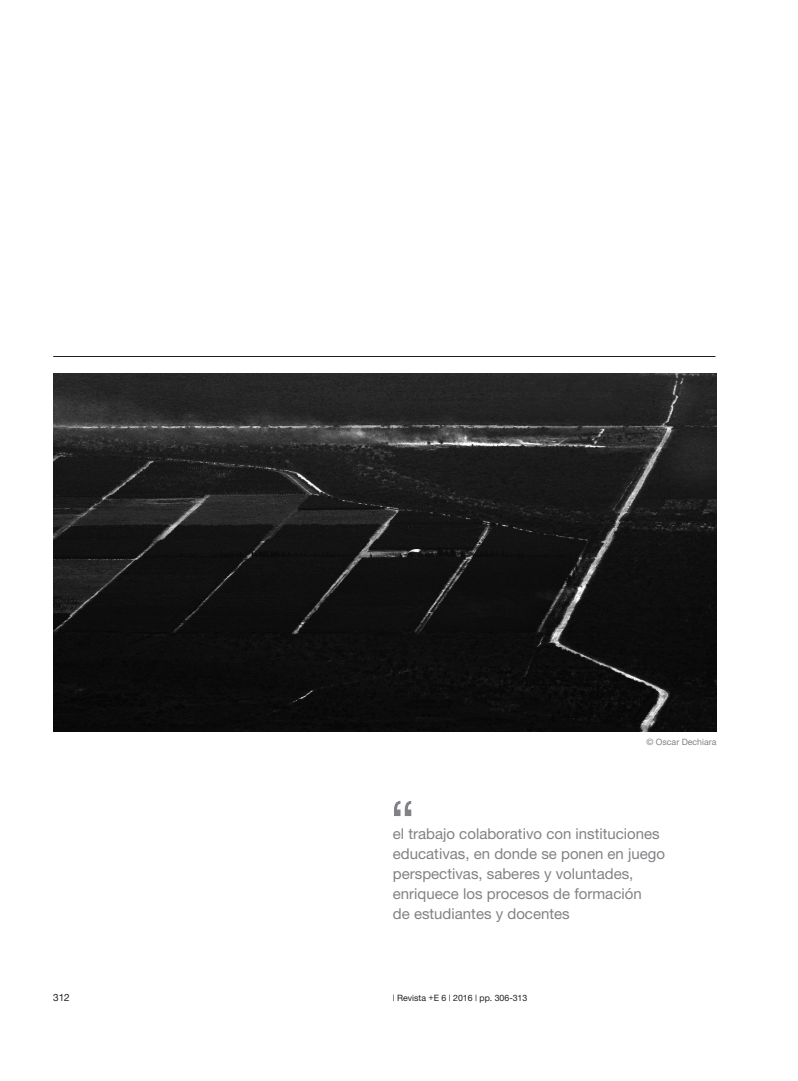
<style>
.page{position:relative;width:798px;height:1081px;background:#fff}
.page>*{position:absolute;margin:0;border:0;box-sizing:border-box;transform-origin:0 0}
.t1{font:58.75px "Helvetica Neue";color:#808285}
.t2{font:15px/20px "Helvetica Neue";color:#808285}
.t3{font:10px "Helvetica Neue";color:#231f20}
.t4{font:8.75px "Helvetica Neue";color:#231f20}
.Notas__E{font:8.75px "Helvetica Neue";color:#808285}
</style>
<div class="page">
<hr style="left:53px;top:356px;width:662px;height:1px;background:#231f20">
<img style="left:53px;top:373px;width:663px;height:358px">
<p class="t1" style="left:390px;top:787px;width:27px">“</p>
<p class="Notas__E" style="left:646px;top:736px;width:71px">© Oscar Dechiara</p>
<p class="t2" style="left:392px;top:823px;width:274px">el trabajo colaborativo con instituciones educativas, en donde se ponen en juego perspectivas, saberes y voluntades, enriquece los procesos de formación</p>
<p class="t2" style="left:392px;top:903px;width:178px">de estudiantes y docentes</p>
<p class="t3" style="left:53px;top:991px;width:18px">312</p>
<p class="t4" style="left:392px;top:992px;width:136px">| Revista +E 6 | 2016 | pp. 306-313</p>
</div>
